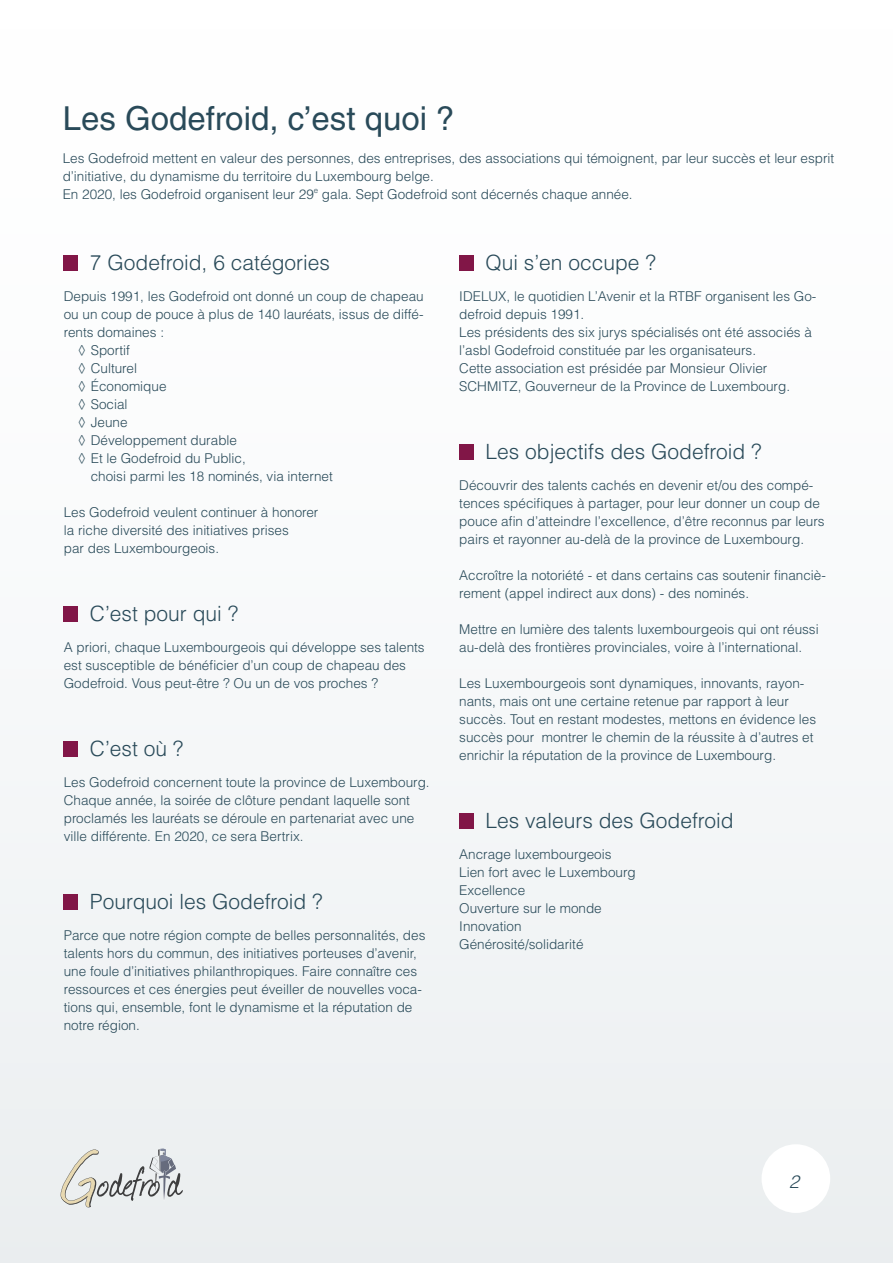
<style>
.page{position:relative;width:893px;height:1263px;background:#f7f9fa}
.page>*{position:absolute;margin:0;border:0;box-sizing:border-box;transform-origin:0 0}
.t1{font:33px "Helvetica LT Std";color:#294a59}
.t2{font:300 21px "Helvetica LT Std";color:#294a59}
.t3{font:italic 300 18px "Helvetica LT Std";color:#294a59}
.t4{font:300 13.5px/18px "Helvetica LT Std";color:#294a59}
</style>
<div class="page">
<svg style="left:61px;top:1148px;width:122px;height:59px"></svg>
<div style="left:761px;top:1144px;width:69px;height:69px;background:#fff;border-radius:50%"></div>
<div style="left:64px;top:255px;width:14px;height:15px;background:#811647"></div>
<div style="left:64px;top:606px;width:14px;height:15px;background:#811647"></div>
<div style="left:64px;top:741px;width:14px;height:15px;background:#811647"></div>
<div style="left:64px;top:894px;width:14px;height:15px;background:#811647"></div>
<div style="left:459px;top:255px;width:15px;height:15px;background:#811647"></div>
<div style="left:459px;top:444px;width:15px;height:15px;background:#811647"></div>
<div style="left:459px;top:813px;width:15px;height:15px;background:#811647"></div>
<h1 class="t1" style="left:63px;top:99px;width:393px">Les Godefroid, c’est quoi ?</h1>
<p class="t4" style="left:63px;top:149px;width:773px">Les Godefroid mettent en valeur des personnes, des entreprises, des associations qui témoignent, par leur succès et leur esprit d’initiative, du dynamisme du territoire du Luxembourg belge.<br>En 2020, les Godefroid organisent leur 29<sup>e</sup> gala. Sept Godefroid sont décernés chaque année.</p>
<h2 class="t2" style="left:90px;top:250px;width:242px">7 Godefroid, 6 catégories</h2>
<p class="t4" style="left:64px;top:287px;width:361px">Depuis 1991, les Godefroid ont donné un coup de chapeau</p>
<p class="t4" style="left:64px;top:305px;width:361px">ou un coup de pouce à plus de 140 lauréats, issus de diffé-</p>
<p class="t4" style="left:64px;top:323px;width:102px">rents domaines :</p>
<p class="t4" style="left:78px;top:341px;width:54px">◊ Sportif</p>
<p class="t4" style="left:78px;top:359px;width:61px">◊ Culturel</p>
<p class="t4" style="left:78px;top:377px;width:90px">◊ Économique</p>
<p class="t4" style="left:78px;top:395px;width:51px">◊ Social</p>
<p class="t4" style="left:78px;top:413px;width:51px">◊ Jeune</p>
<p class="t4" style="left:78px;top:431px;width:161px">◊ Développement durable</p>
<p class="t4" style="left:78px;top:449px;width:169px">◊ Et le Godefroid du Public,</p>
<p class="t4" style="left:91px;top:467px;width:244px">choisi parmi les 18 nominés, via internet</p>
<p class="t4" style="left:64px;top:503px;width:256px">Les Godefroid veulent continuer à honorer la riche diversité des initiatives prises<br>par des Luxembourgeois.</p>
<h2 class="t2" style="left:90px;top:601px;width:150px">C’est pour qui ?</h2>
<p class="t4" style="left:64px;top:638px;width:362px">A priori, chaque Luxembourgeois qui développe ses talents est susceptible de bénéficier d’un coup de chapeau des<br>Godefroid. Vous peut-être ? Ou un de vos proches ?</p>
<h2 class="t2" style="left:90px;top:736px;width:95px">C’est où ?</h2>
<p class="t4" style="left:64px;top:773px;width:367px">Les Godefroid concernent toute la province de Luxembourg.<br>Chaque année, la soirée de clôture pendant laquelle sont proclamés les lauréats se déroule en partenariat avec une ville différente. En 2020, ce sera Bertrix.</p>
<h2 class="t2" style="left:90px;top:889px;width:234px">Pourquoi les Godefroid ?</h2>
<p class="t4" style="left:64px;top:926px;width:363px">Parce que notre région compte de belles personnalités, des talents hors du commun, des initiatives porteuses d’avenir, une foule d’initiatives philanthropiques. Faire connaître ces ressources et ces énergies peut éveiller de nouvelles voca&shy;tions qui, ensemble, font le dynamisme et la réputation de notre région.</p>
<h2 class="t2" style="left:485px;top:250px;width:172px">Qui s’en occupe ?</h2>
<p class="t4" style="left:459px;top:287px;width:359px">IDELUX, le quotidien L’Avenir et la RTBF organisent les Go&shy;defroid depuis 1991.<br>Les présidents des six jurys spécialisés ont été associés à l’asbl Godefroid constituée par les organisateurs.<br>Cette association est présidée par Monsieur Olivier SCHMITZ, Gouverneur de la Province de Luxembourg.</p>
<h2 class="t2" style="left:485px;top:439px;width:278px">Les objectifs des Godefroid ?</h2>
<p class="t4" style="left:459px;top:476px;width:367px">Découvrir des talents cachés en devenir et/ou des compé&shy;tences spécifiques à partager, pour leur donner un coup de pouce afin d’atteindre l’excellence, d’être reconnus par leurs pairs et rayonner au-delà de la province de Luxembourg.</p>
<p class="t4" style="left:459px;top:566px;width:368px">Accroître la notoriété - et dans certains cas soutenir financiè&shy;rement (appel indirect aux dons) - des nominés.</p>
<p class="t4" style="left:459px;top:620px;width:361px">Mettre en lumière des talents luxembourgeois qui ont réussi au-delà des frontières provinciales, voire à l’international.</p>
<p class="t4" style="left:459px;top:674px;width:358px">Les Luxembourgeois sont dynamiques, innovants, rayon&shy;nants, mais ont une certaine retenue par rapport à leur succès. Tout en restant modestes, mettons en évidence les succès pour montrer le chemin de la réussite à d’autres et enrichir la réputation de la province de Luxembourg.</p>
<h2 class="t2" style="left:485px;top:808px;width:250px">Les valeurs des Godefroid</h2>
<p class="t4" style="left:459px;top:845px;width:178px">Ancrage luxembourgeois<br>Lien fort avec le Luxembourg<br>Excellence<br>Ouverture sur le monde<br>Innovation<br>Générosité/solidarité</p>
<h3 class="t3" style="left:789px;top:1170px;width:12px">2</h3>
</div>
